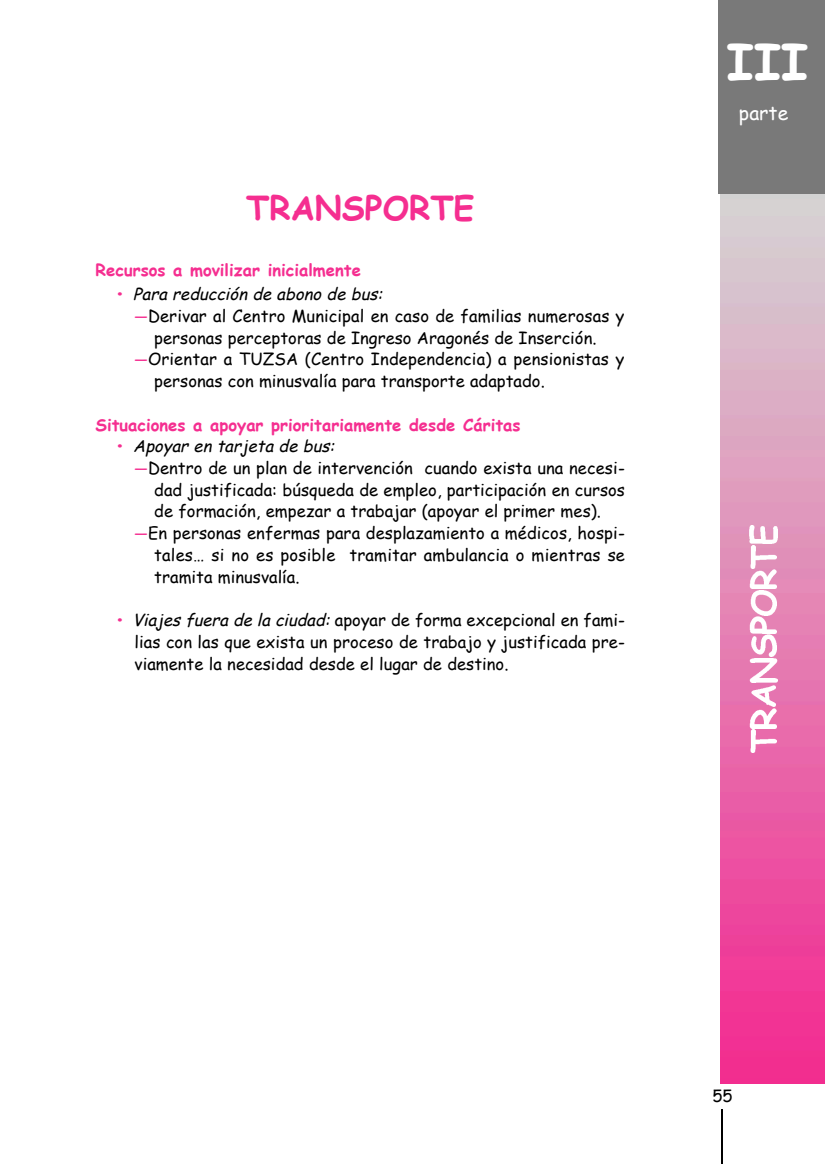
<style>
.page{position:relative;width:825px;height:1164px;background:#fff}
.page>*{position:absolute;margin:0;border:0;box-sizing:border-box;transform-origin:0 0}
.t1{font:700 49.8px "Comic Sans MS";color:#fff}
.t2{font:700 33.15px "Comic Sans MS";color:#f52e90}
.t3{font:19.35px "Comic Sans MS";color:#fff}
.t4{font:16.65px/21.6px "Comic Sans MS";letter-spacing:.005em;color:#000;text-align:justify}
.t5{font:700 16.65px "Comic Sans MS";color:#f52e90}
.t6{font:italic 16.65px "Comic Sans MS";color:#000}
.s1{font-weight:700;font-style:normal;color:#f52e90}
.s2{font-size:15.15px;color:#f52e90}
.s3{font-weight:700;color:#f52e90}
.s4{font-style:italic}
</style>
<div class="page">
<hr style="left:721px;top:1108px;width:1px;height:55px;background:#000">
<img style="left:720px;top:194px;width:104px;height:889px">
<img style="left:748px;top:709px;width:28px;height:43px">
<img style="left:738px;top:685px;width:37px;height:22px">
<img style="left:748px;top:658px;width:28px;height:24px">
<img style="left:748px;top:617px;width:28px;height:39px">
<img style="left:738px;top:590px;width:38px;height:25px">
<img style="left:748px;top:525px;width:29px;height:63px">
<div style="left:718px;top:0;width:106px;height:194px;background:#797979"></div>
<h2 class="t2" style="left:246px;top:184px;width:229px">TRANSPORTE</h2>
<p class="t5" style="left:95px;top:258px;width:267px">Recursos a movilizar inicialmente</p>
<p class="t6" style="left:115px;top:282px;width:273px"><span class="s1">•</span> Para reducción de abono de bus:</p>
<p class="t4" style="left:134px;top:304px;width:491px"><span class="s2">—</span>Derivar al Centro Municipal en caso de familias numerosas y</p>
<p class="t4" style="left:154px;top:326px;width:443px">personas perceptoras de Ingreso Aragonés de Inserción.</p>
<p class="t4" style="left:134px;top:348px;width:491px"><span class="s2">—</span>Orientar a TUZSA (Centro Independencia) a pensionistas y</p>
<p class="t4" style="left:154px;top:369px;width:392px">personas con minusvalía para transporte adaptado.</p>
<p class="t5" style="left:95px;top:412px;width:426px">Situaciones a apoyar prioritariamente desde Cáritas</p>
<p class="t6" style="left:115px;top:434px;width:225px"><span class="s1">•</span> Apoyar en tarjeta de bus:</p>
<p class="t4" style="left:134px;top:456px;width:492px"><span class="s2">—</span>Dentro de un plan de intervención cuando exista una necesi-</p>
<p class="t4" style="left:154px;top:478px;width:472px">dad justificada: búsqueda de empleo, participación en cursos</p>
<p class="t4" style="left:154px;top:500px;width:448px">de formación, empezar a trabajar (apoyar el primer mes).</p>
<p class="t4" style="left:134px;top:521px;width:492px"><span class="s2">—</span>En personas enfermas para desplazamiento a médicos, hospi-</p>
<p class="t4" style="left:154px;top:543px;width:472px">tales… si no es posible tramitar ambulancia o mientras se</p>
<p class="t4" style="left:154px;top:565px;width:147px">tramita minusvalía.</p>
<p class="t4" style="left:134px;top:608px;width:492px;text-indent:-19px"><span class="s3">•</span> <span class="s4">Viajesfuerade laciudad:</span>apoyar de forma excepcional en fami&shy;lias con las que exista un proceso de trabajo y justificada pre&shy;viamente la necesidad desde el lugar de destino.</p>
<h1 class="t1" style="left:726px;top:25px;width:83px">III</h1>
<p class="t3" style="left:738px;top:98px;width:51px">parte</p>
<p class="t4" style="left:712px;top:1084px;width:22px">55</p>
</div>
